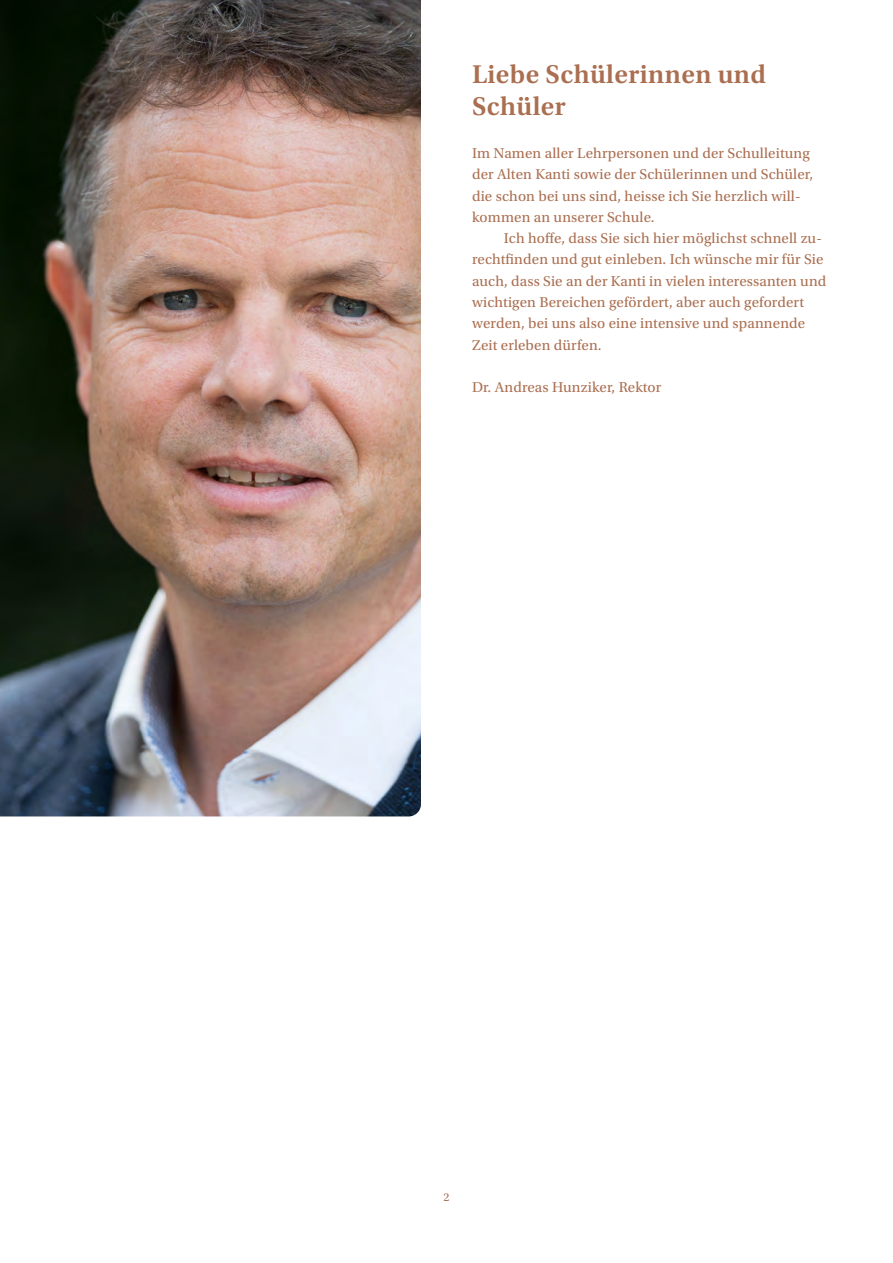
<style>
.page{position:relative;width:893px;height:1263px;background:#fff}
.page>*{position:absolute;margin:0;border:0;box-sizing:border-box;transform-origin:0 0}
.t1{font:600 27px/32px "Utopia Std";letter-spacing:.015em;color:#aa6f51}
.t2{font:15px/21.3px "Utopia Std";letter-spacing:.01em;color:#aa6f51}
.t3{font:12px "Utopia Std";color:#aa6f51}
</style>
<div class="page">
<img style="left:0;top:0;width:421px;height:816px">
<h1 class="t1" style="left:472px;top:59px;width:296px">Liebe Schülerinnen und<br>Schüler</h1>
<p class="t2" style="left:472px;top:143px;width:343px">Im Namen aller Lehrpersonen und der Schulleitung der Alten Kanti sowie der Schülerinnen und Schüler, die schon bei uns sind, heisse ich Sie herzlich will&shy;kommen an unserer Schule.</p>
<p class="t2" style="left:472px;top:228px;width:356px;text-indent:32px">Ich hoffe, dass Sie sich hier möglichst schnell zu&shy;rechtfinden und gut einleben. Ich wünsche mir für Sie auch, dass Sie an der Kanti in vielen interessanten und wichtigen Bereichen gefördert, aber auch gefordert werden, bei uns also eine intensive und spannende Zeit erleben dürfen.</p>
<p class="t2" style="left:472px;top:377px;width:191px">Dr. Andreas Hunziker, Rektor</p>
<p class="t3" style="left:443px;top:1191px;width:7px">2</p>
</div>
